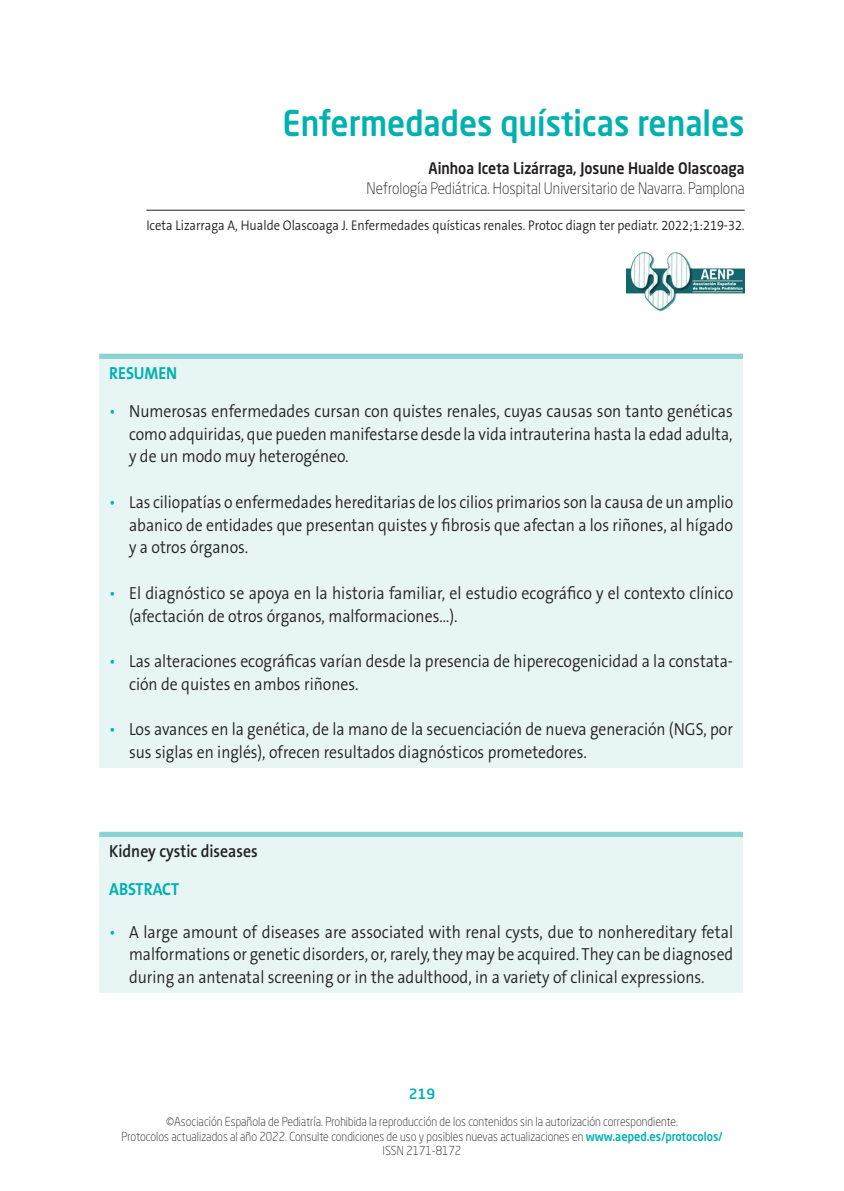
<style>
.page{position:relative;width:844px;height:1191px;background:#fff}
.page>*{position:absolute;margin:0;border:0;box-sizing:border-box;transform-origin:0 0}
.t1{font:500 35px "Neo Sans Std";color:#00b1b0;scale:.9 1}
.t2{font:300 17.5px/22.8px "The Sans B Plus W4";color:#231f20;scale:.9 1}
.t3{font:300 17.5px/22.8px "The Sans B Plus W4";color:#231f20;scale:.91 1}
.t4{font:300 17.5px/22.8px "The Sans B Plus W4";color:#231f20;text-align:justify;scale:.89 1}
.t5{font:600 17.5px "The Sans B Plus W6";color:#231f20;scale:.9 1}
.t6{font:700 17.5px "The Sans B Plus W7";color:#00b1b0;scale:.9 1}
.t7{font:300 15.75px "Neo Sans Std";color:#231f20;scale:.9 1}
.t8{font:500 15.75px "Neo Sans Std";color:#231f20;scale:.9 1}
.t9{font:300 14px "The Sans B Plus W4";color:#231f20;scale:.9 1}
.t10{font:500 14px "Neo Sans Std";color:#00b1b0}
.t11{font:300 12.25px/14.7px "Neo Sans Std";color:#231f20;text-align:center;scale:.9 1}
.s1{color:#00b1b0}
.s2{font-weight:500;color:#00b1b0}
</style>
<div class="page">
<hr style="left:146px;top:210px;width:598px;height:1px;background:#231f20">
<div style="left:99px;top:356px;width:643px;height:412px;background:#e7f5f4"></div>
<div style="left:99px;top:354px;width:643px;height:5px;background:#8bd2d3"></div>
<img style="left:626px;top:253px;width:118px;height:59px">
<div style="left:99px;top:834px;width:643px;height:159px;background:#e7f5f4"></div>
<div style="left:99px;top:831px;width:643px;height:6px;background:#8bd2d3"></div>
<h1 class="t1" style="left:282px;top:101px;width:515px">Enfermedades quísticas renales</h1>
<p class="t8" style="left:428px;top:159px;width:353px">Ainhoa Iceta Lizárraga, Josune Hualde Olascoaga</p>
<p class="t7" style="left:366px;top:179px;width:421px">Nefrología Pediátrica. Hospital Universitario de Navarra. Pamplona</p>
<p class="t9" style="left:146px;top:217px;width:666px">Iceta Lizarraga A, Hualde Olascoaga J. Enfermedades quísticas renales. Protoc diagn ter pediatr. 2022;1:219-32.</p>
<p class="t6" style="left:109px;top:362px;width:77px">RESUMEN</p>
<p class="t2" style="left:129px;top:399px;width:672px;text-align:justify;text-indent:-20px"><span class="s1">•</span> Numerosas enfermedades cursan con quistes renales, cuyas causas son tanto genéticas como adquiridas, que pueden manifestarse desde la vida intrauterina hasta la edad adulta, y de un modo muy heterogéneo.</p>
<p class="t4" style="left:129px;top:490px;width:680px;text-indent:-20px"><span class="s1">•</span> Las ciliopatías o enfermedades hereditarias de los cilios primarios son la causa de un amplio abanico de entidades que presentan quistes y fibrosis que afectan a los riñones, al hígado y a otros órganos.</p>
<p class="t3" style="left:129px;top:581px;width:665px;text-indent:-20px"><span class="s1">•</span> El diagnóstico se apoya en la historia familiar, el estudio ecográfico y el contexto clínico (afectación de otros órganos, malformaciones…).</p>
<p class="t2" style="left:129px;top:650px;width:672px;text-indent:-20px"><span class="s1">•</span> Las alteraciones ecográficas varían desde la presencia de hiperecogenicidad a la constata&shy;ción de quistes en ambos riñones.</p>
<p class="t2" style="left:129px;top:718px;width:672px;text-indent:-20px"><span class="s1">•</span> Los avances en la genética, de la mano de la secuenciación de nueva generación (NGS, por sus siglas en inglés), ofrecen resultados diagnósticos prometedores.</p>
<p class="t5" style="left:109px;top:840px;width:167px">Kidney cystic diseases</p>
<p class="t6" style="left:109px;top:877px;width:79px">ABSTRACT</p>
<p class="t3" style="left:129px;top:920px;width:665px;text-align:justify;text-indent:-20px"><span class="s1">•</span> A large amount of diseases are associated with renal cysts, due to nonhereditary fetal malformations or genetic disorders, or, rarely, they may be acquired. They can be diagnosed during an antenatal screening or in the adulthood, in a variety of clinical expressions.</p>
<p class="t10" style="left:408px;top:1085px;width:28px">219</p>
<p class="t11" style="left:121px;top:1114px;width:669px">©Asociación Española de Pediatría. Prohibida la reproducción de los contenidos sin la autorización correspondiente.<br>Protocolos actualizados al año 2022. Consulte condiciones de uso y posibles nuevas actualizaciones en <span class="s2">www.aeped.es/protocolos/<br></span>ISSN 2171-8172</p>
</div>
